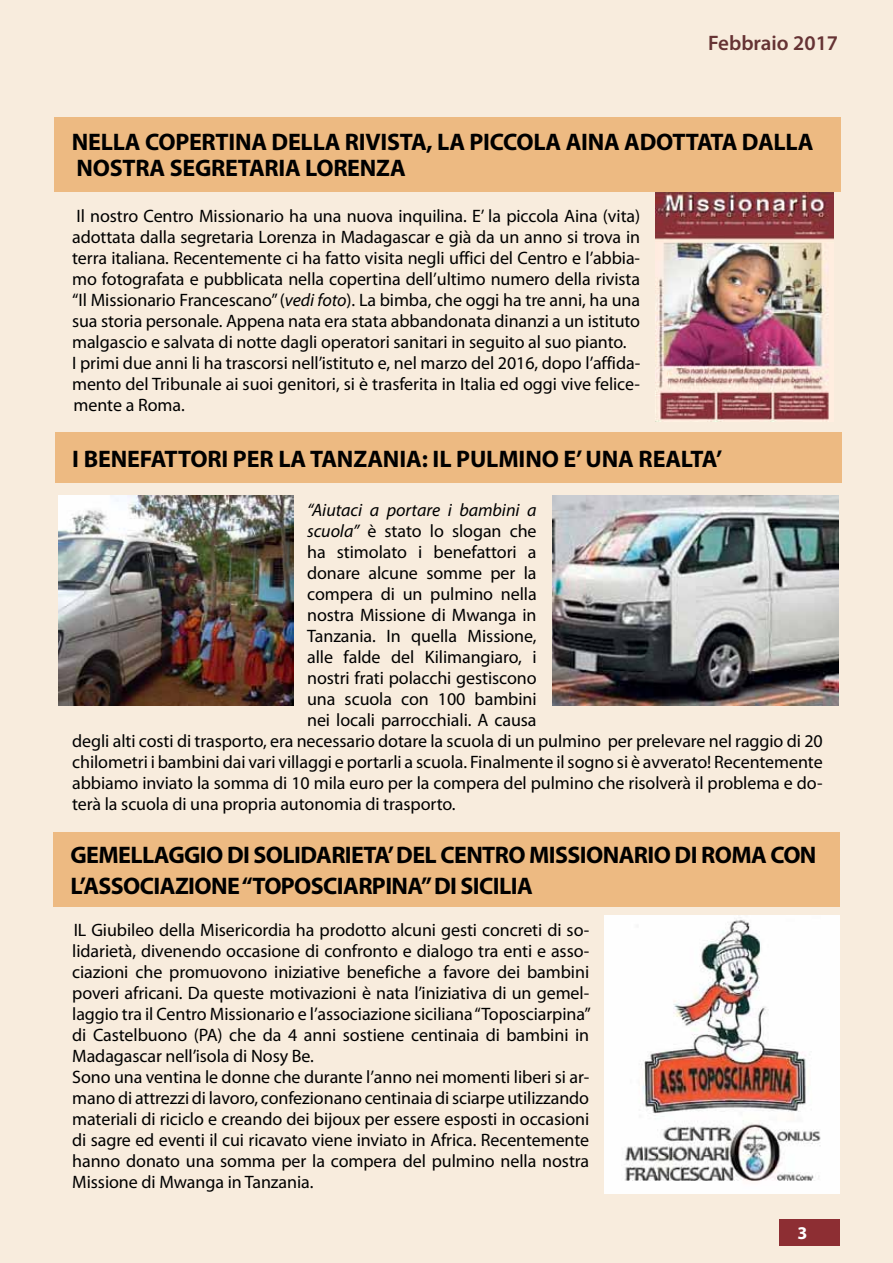
<style>
.page{position:relative;width:893px;height:1263px;background:#f8ecdd}
.page>*{position:absolute;margin:0;border:0;box-sizing:border-box;transform-origin:0 0}
.t1{font:700 24px/30.8px "Myriad Pro";letter-spacing:-.025em;color:#000}
.t2{font:700 24px "Myriad Pro";letter-spacing:-.005em;color:#000}
.t3{font:600 21px "Myriad Pro";color:#663334}
.t4{font:18px/21px "Myriad Pro";letter-spacing:-.005em;color:#000}
.t5{font:italic 18px "Myriad Pro";letter-spacing:-.005em;color:#000}
.t6{font:700 18px "Myriad Pro";color:#fff}
.s1{font-style:italic}
</style>
<div class="page">
<div style="left:55px;top:191px;width:785px;height:230px;background:#f8ecdd;border-radius:18px"></div>
<div style="left:55px;top:915px;width:785px;height:294px;background:#f8ecdd;border-radius:18px"></div>
<div style="left:55px;top:488px;width:785px;height:337px;background:#f8ecdd;border-radius:18px"></div>
<div style="left:780px;top:1219px;width:60px;height:26px;background:#8d2e33"></div>
<img style="left:656px;top:191px;width:177px;height:230px">
<img style="left:58px;top:495px;width:235px;height:210px">
<img style="left:553px;top:495px;width:286px;height:210px">
<img style="left:605px;top:915px;width:235px;height:278px">
<div style="left:55px;top:432px;width:786px;height:51px;background:#edba82"></div>
<div style="left:53px;top:833px;width:786px;height:74px;background:#edba82"></div>
<div style="left:55px;top:117px;width:786px;height:74px;background:#edba82"></div>
<p class="t3" style="left:708px;top:29px;width:132px">Febbraio 2017</p>
<h1 class="t1" style="left:72px;top:128px;width:743px;line-height:26.5px">NELLA COPERTINA DELLA RIVISTA, LA PICCOLA AINA ADOTTATA DALLA<br>NOSTRA SEG RETARIA LORENZA</h1>
<p class="t4" style="left:72px;top:205px;width:570px">Il nostro Centro Missionario ha una nuova inquilina. E’ la piccola Aina (vita) adottata dalla segretaria Lorenza in Madagascar e già da un anno si trova in terra italiana. Recentemente ci ha fatto visita negli uffici del Centro e l’abbia&shy;mo fotografata e pubblicata nella copertina dell’ultimo numero della rivista “Il Missionario Francescano” (<span class="s1">vedi foto</span>). La bimba, che oggi ha tre anni, ha una sua storia personale. Appena nata era stata abbandonata dinanzi a un istituto malgascio e salvata di notte dagli operatori sanitari in seguito al suo pianto.<br>I primi due anni li ha trascorsi nell’istituto e, nel marzo del 2016, dopo l’affida&shy;mento del Tribunale ai suoi genitori, si è trasferita in Italia ed oggi vive felice&shy;mente a Roma.</p>
<h1 class="t2" style="left:72px;top:443px;width:651px">I BENEFATTORI PER LA TANZANIA: IL PULMINO E’ UNA REALTA’</h1>
<p class="t5" style="left:307px;top:499px;width:231px">“Aiutaci a portare i bambini a</p>
<p class="t4" style="left:307px;top:520px;width:231px"><span class="s1">scuola”</span> è stato lo slogan che</p>
<p class="t4" style="left:307px;top:541px;width:231px">ha stimolato i benefattori a</p>
<p class="t4" style="left:307px;top:562px;width:231px">donare alcune somme per la</p>
<p class="t4" style="left:307px;top:583px;width:231px">compera di un pulmino nella</p>
<p class="t4" style="left:307px;top:604px;width:231px">nostra Missione di Mwanga in</p>
<p class="t4" style="left:307px;top:625px;width:231px">Tanzania. In quella Missione,</p>
<p class="t4" style="left:307px;top:646px;width:231px">alle falde del Kilimangiaro, i</p>
<p class="t4" style="left:307px;top:667px;width:231px">nostri frati polacchi gestiscono</p>
<p class="t4" style="left:307px;top:688px;width:231px">una scuola con 100 bambini</p>
<p class="t4" style="left:307px;top:709px;width:231px">nei locali parrocchiali. A causa</p>
<p class="t4" style="left:72px;top:730px;width:752px">degli alti costi di trasporto, era necessario dotare la scuola di un pulmino per prelevare nel raggio di 20</p>
<p class="t4" style="left:72px;top:751px;width:752px">chilometri i bambini dai vari villaggi e portarli a scuola. Finalmente il sogno si è avverato! Recentemente</p>
<p class="t4" style="left:72px;top:772px;width:752px">abbiamo inviato la somma di 10 mila euro per la compera del pulmino che risolverà il problema e do-</p>
<p class="t4" style="left:72px;top:793px;width:385px">terà la scuola di una propria autonomia di trasporto.</p>
<h1 class="t1" style="left:70px;top:839px;width:748px">GEMELLAGGIO DI SOLIDARIETA’ DEL CENTRO MISSIONARIO DI ROMA CON<br>L’ASSOCIAZIONE “TOPOSCIARPINA” DI SICILIA</h1>
<p class="t4" style="left:72px;top:919px;width:520px">IL Giubileo della Misericordia ha prodotto alcuni gesti concreti di so&shy;lidarietà, divenendo occasione di confronto e dialogo tra enti e asso&shy;ciazioni che promuovono iniziative benefiche a favore dei bambini poveri africani. Da queste motivazioni è nata l’iniziativa di un gemel&shy;laggio tra il Centro Missionario e l’associazione siciliana “Toposciarpina” di Castelbuono (PA) che da 4 anni sostiene centinaia di bambini in Madagascar nell’isola di Nosy Be.<br>Sono una ventina le donne che durante l’anno nei momenti liberi si ar&shy;mano di attrezzi di lavoro, confezionano centinaia di sciarpe utilizzando materiali di riciclo e creando dei bijoux per essere esposti in occasioni di sagre ed eventi il cui ricavato viene inviato in Africa. Recentemente hanno donato una somma per la compera del pulmino nella nostra Missione di Mwanga in Tanzania.</p>
<p class="t6" style="left:797px;top:1221px;width:11px">3</p>
</div>
